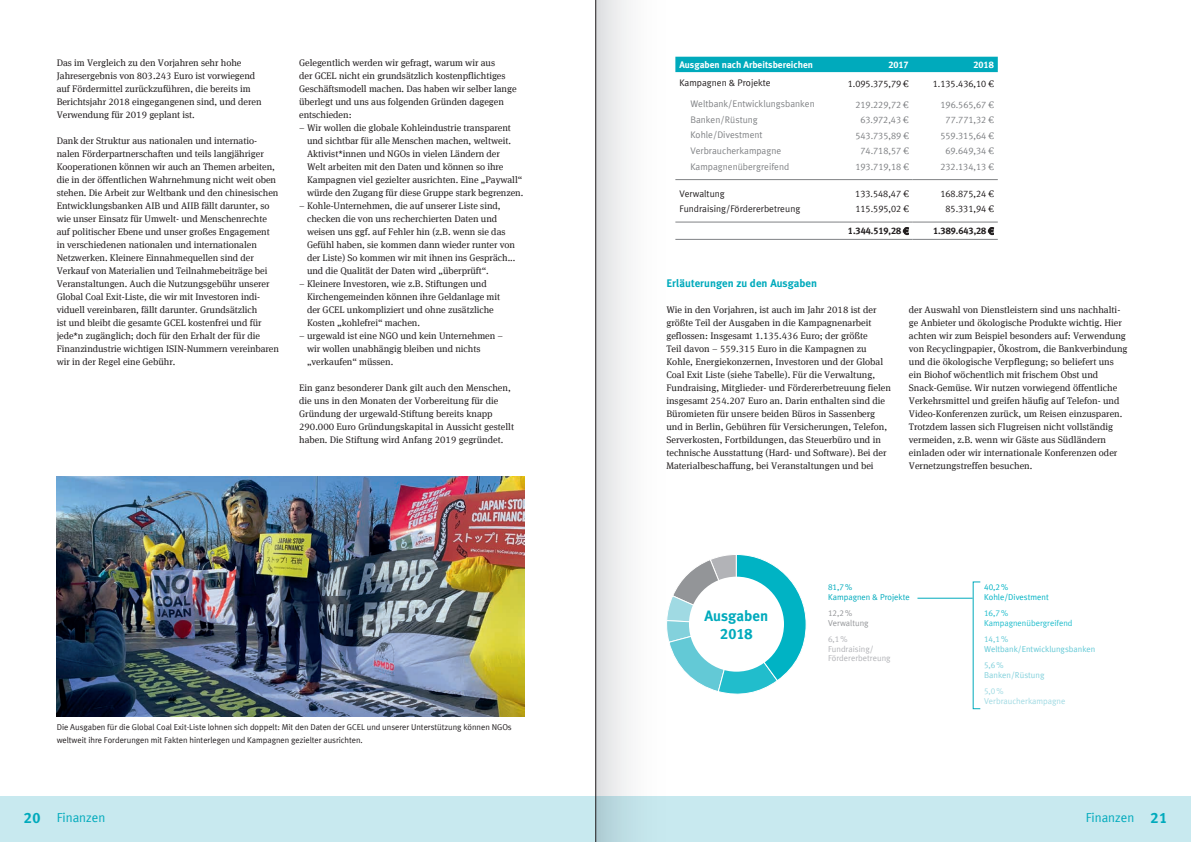
<style>
.page{position:relative;width:1191px;height:842px;background:#fff}
.page>*{position:absolute;margin:0;border:0;box-sizing:border-box;transform-origin:0 0}
.t1{font:700 15px "Meta Plus";color:#00aabc}
.t2{font:15px "Meta Plus Bold Caps";color:#00aabc}
.t3{font:13px "Meta Plus Normal";color:#00aabc}
.t4{font:700 11px "Meta Plus";color:#00aabc}
.t5{font:9.5px/13px "Meta Serif Offc";letter-spacing:-.005em;color:#231f20}
.t6{font:9.5px "Meta Plus Normal Caps";color:#808285}
.t7{font:9.5px "Meta Plus Normal";color:#808285}
.t8{font:9.5px "Meta Plus Normal Caps";color:#231f20}
.t9{font:9.5px "Meta Plus Normal";color:#231f20}
.t10{font:700 9.5px "Meta Plus";color:#fff}
.t11{font:9.5px "Meta Plus Bold Caps";color:#231f20}
.t12{font:9.5px "Meta Plus Bold Caps";color:#fff}
.t13{font:8.5px/13px "Meta Plus Normal";letter-spacing:-.005em;color:#231f20}
.t14{font:8.5px/9.7px "Meta Plus Normal";color:#b2b3b7}
.t15{font:8.5px "Meta Plus Normal";color:#63c9d6}
.t16{font:8.5px "Meta Plus Normal";color:#21bdcc}
.t17{font:8.5px "Meta Plus Normal";color:#a0dae3}
.t18{font:8.5px "Meta Plus Normal";color:#00aabc}
.t19{font:8.5px "Meta Plus Normal";color:#00b3c4}
.t20{font:8.5px "Meta Plus Normal";color:#83d1dc}
.t21{font:8.5px "Meta Plus Normal";color:#939598}
.t22{font:8.5px "Meta Plus Normal Caps";color:#00aabc}
.t23{font:8.5px "Meta Plus Normal Caps";color:#21bdcc}
.t24{font:8.5px "Meta Plus Normal Caps";color:#00b3c4}
.t25{font:8.5px "Meta Plus Normal Caps";color:#63c9d6}
.t26{font:8.5px "Meta Plus Normal Caps";color:#939598}
.t27{font:8.5px "Meta Plus Normal Caps";color:#a0dae3}
.t28{font:8.5px "Meta Plus Normal Caps";color:#83d1dc}
.t29{font:8.5px "Meta Plus Normal Caps";color:#b2b3b7}
.s1{font-family:"Meta Serif Offc"}
.s2{font-family:"Arial"}
.s3{font-family:"Meta Plus Bold Caps";font-size:15px}
</style>
<div class="page">
<div style="left:0;top:796px;width:1191px;height:46px;background:#c8e9ef"></div>
<svg style="left:682px;top:554px;width:124px;height:141px"></svg>
<div style="left:682px;top:57px;width:315px;height:15px;background:#00aabc"></div>
<hr style="left:839px;top:222px;width:73px;height:1px;background:#808285">
<hr style="left:912px;top:222px;width:85px;height:1px;background:#808285">
<hr style="left:675px;top:239px;width:164px;height:1px;background:#808285">
<hr style="left:839px;top:239px;width:73px;height:1px;background:#808285">
<hr style="left:912px;top:239px;width:85px;height:1px;background:#808285">
<hr style="left:675px;top:222px;width:164px;height:1px;background:#808285">
<hr style="left:675px;top:179px;width:164px;height:1px;background:#808285">
<hr style="left:839px;top:179px;width:73px;height:1px;background:#808285">
<hr style="left:912px;top:179px;width:85px;height:1px;background:#808285">
<div style="left:689px;top:577px;width:95px;height:95px;background:#fff;border-radius:50%"></div>
<hr style="left:917px;top:598px;width:55px;height:1px;background:#00aabc">
<img style="left:57px;top:476px;width:467px;height:240px">
<svg style="left:596px;top:0;width:86px;height:842px"></svg>
<hr style="left:595px;top:0;width:1px;height:842px;background:#231f20">
<p class="t5" style="left:57px;top:57px;width:206px">Das im Vergleich zu den Vorjahren sehr hohe Jahresergebnis von 803.243 Euro ist vorwiegend auf Fördermittel zurückzuführen, die bereits im Berichtsjahr 2018 eingegangenen sind, und deren Verwendung für 2019 geplant ist.</p>
<p class="t5" style="left:57px;top:135px;width:224px">Dank der Struktur aus nationalen und internatio&shy;nalen Förderpartnerschaften und teils langjähriger Kooperationen können wir auch an Themen arbeiten, die in der öffentlichen Wahrnehmung nicht weit oben stehen. Die Arbeit zur Weltbank und den chinesischen Entwicklungsbanken AIB und AIIB fällt darunter, so wie unser Einsatz für Umwelt- und Menschenrechte auf politischer Ebene und unser großes Engagement in verschiedenen nationalen und internationalen Netzwerken. Kleinere Einnahmequellen sind der Verkauf von Materialien und Teilnahmebeiträge bei Veranstaltungen. Auch die Nutzungsgebühr unserer Global Coal Exit-Liste, die wir mit Investoren indi&shy;viduell vereinbaren, fällt darunter. Grundsätzlich<br>ist und bleibt die gesamte GCEL kostenfrei und für jede*n zugänglich; doch für den Erhalt der für die Finanzindustrie wichtigen ISIN-Nummern vereinbaren wir in der Regel eine Gebühr.</p>
<p class="t5" style="left:299px;top:57px;width:219px">Gelegentlich werden wir gefragt, warum wir aus<br>der GCEL nicht ein grundsätzlich kostenpflichtiges Geschäftsmodell machen. Das haben wir selber lange überlegt und uns aus folgenden Gründen dagegen entschieden:</p>
<p class="t5" style="left:307px;top:122px;width:217px;text-indent:-8px">– Wir wollen die globale Kohleindustrie transparent und sichtbar für alle Menschen machen, weltweit.<br>Aktivist*innen und NGOs in vielen Ländern der<br>Welt arbeiten mit den Daten und können so ihre Kampagnen viel gezielter ausrichten. Eine „Paywall“ würde den Zugang für diese Gruppe stark begrenzen.</p>
<p class="t5" style="left:307px;top:200px;width:210px;text-indent:-8px">– Kohle-Unternehmen, die auf unserer Liste sind, checken die von uns recherchierten Daten und weisen uns ggf. auf Fehler hin (z.B. wenn sie das Gefühl haben, sie kommen dann wieder runter von der Liste) So kommen wir mit ihnen ins Gespräch... und die Qualität der Daten wird „überprüft“.</p>
<p class="t5" style="left:307px;top:278px;width:195px;text-indent:-8px">– Kleinere Investoren, wie z.B. Stiftungen und Kirchengemeinden können ihre Geldanlage mit der GCEL unkompliziert und ohne zusätzliche Kosten „kohlefrei“ machen.</p>
<p class="t5" style="left:307px;top:330px;width:198px;text-indent:-8px">– urgewald ist eine NGO und kein Unternehmen – wir wollen unabhängig bleiben und nichts „verkaufen“ müssen.</p>
<p class="t5" style="left:299px;top:382px;width:216px">Ein ganz besonderer Dank gilt auch den Menschen, die uns in den Monaten der Vorbereitung für die Gründung der urgewald-Stiftung bereits knapp 290.000 Euro Gründungskapital in Aussicht gestellt haben. Die Stiftung wird Anfang 2019 gegründet.</p>
<p class="t13" style="left:57px;top:720px;width:456px">Die Ausgaben für die Global Coal Exit-Liste lohnen sich doppelt: Mit den Daten der GCEL und unserer Unterstützung können NGOs weltweit ihre Forderungen mit Fakten hinterlegen und Kampagnen gezielter ausrichten.</p>
<p class="t10" style="left:679px;top:59px;width:135px">Ausgaben nach Arbeitsbereichen</p>
<p class="t12" style="left:888px;top:59px;width:22px">2017</p>
<p class="t12" style="left:973px;top:59px;width:22px">2018</p>
<p class="t9" style="left:679px;top:78px;width:93px">Kampagnen &amp; Projekte</p>
<p class="t8" style="left:848px;top:78px;width:62px">1.095.375,79 <span class="s1">€</span></p>
<p class="t8" style="left:932px;top:78px;width:62px">1.135.436,10 <span class="s1">€</span></p>
<p class="t7" style="left:690px;top:100px;width:126px">Weltbank/Entwicklungsbanken</p>
<p class="t6" style="left:855px;top:99px;width:55px">219.229,72 <span class="s1">€</span></p>
<p class="t6" style="left:940px;top:99px;width:55px">196.565,67 <span class="s1">€</span></p>
<p class="t7" style="left:690px;top:115px;width:69px">Banken/Rüstung</p>
<p class="t6" style="left:860px;top:115px;width:50px">63.972,43 <span class="s1">€</span></p>
<p class="t6" style="left:945px;top:115px;width:50px">77.771,32 <span class="s1">€</span></p>
<p class="t7" style="left:690px;top:131px;width:74px">Kohle/Divestment</p>
<p class="t6" style="left:855px;top:130px;width:55px">543.735,89 <span class="s1">€</span></p>
<p class="t6" style="left:940px;top:130px;width:55px">559.315,64 <span class="s1">€</span></p>
<p class="t7" style="left:690px;top:146px;width:92px">Verbraucherkampagne</p>
<p class="t6" style="left:860px;top:146px;width:50px">74.718,57 <span class="s1">€</span></p>
<p class="t6" style="left:945px;top:146px;width:50px">69.649,34 <span class="s1">€</span></p>
<p class="t7" style="left:690px;top:162px;width:100px">Kampagnenübergreifend</p>
<p class="t6" style="left:855px;top:161px;width:55px">193.719,18 <span class="s1">€</span></p>
<p class="t6" style="left:940px;top:161px;width:55px">232.134,13 <span class="s1">€</span></p>
<p class="t9" style="left:679px;top:189px;width:47px">Verwaltung</p>
<p class="t8" style="left:855px;top:188px;width:55px">133.548,47 <span class="s1">€</span></p>
<p class="t8" style="left:940px;top:188px;width:55px">168.875,24 <span class="s1">€</span></p>
<p class="t9" style="left:679px;top:204px;width:122px">Fundraising/Fördererbetreung</p>
<p class="t8" style="left:855px;top:204px;width:55px">115.595,02 <span class="s1">€</span></p>
<p class="t8" style="left:945px;top:204px;width:50px">85.331,94 <span class="s1">€</span></p>
<p class="t11" style="left:848px;top:226px;width:62px">1.344.519,28 <span class="s2">€</span></p>
<p class="t11" style="left:933px;top:226px;width:62px">1.389.643,28 <span class="s2">€</span></p>
<p class="t4" style="left:666px;top:277px;width:152px">Erläuterungen zu den Ausgaben</p>
<p class="t5" style="left:666px;top:304px;width:226px">Wie in den Vorjahren, ist auch im Jahr 2018 ist der größte Teil der Ausgaben in die Kampagnenarbeit geflossen: Insgesamt 1.135.436 Euro; der größte<br>Teil davon – 559.315 Euro in die Kampagnen zu Kohle, Energiekonzernen, Investoren und der Global Coal Exit Liste (siehe Tabelle). Für die Verwaltung, Fundraising, Mitglieder- und Fördererbetreuung fielen insgesamt 254.207 Euro an. Darin enthalten sind die Büromieten für unsere beiden Büros in Sassenberg und in Berlin, Gebühren für Versicherungen, Telefon, Serverkosten, Fortbildungen, das Steuerbüro und in technische Ausstattung (Hard- und Software). Bei der Materialbeschaffung, bei Veranstaltungen und bei</p>
<p class="t5" style="left:909px;top:304px;width:220px">der Auswahl von Dienstleistern sind uns nachhalti&shy;ge Anbieter und ökologische Produkte wichtig. Hier achten wir zum Beispiel besonders auf: Verwendung von Recyclingpapier, Ökostrom, die Bankverbindung und die ökologische Verpflegung; so beliefert uns ein Biohof wöchentlich mit frischem Obst und Snack-Gemüse. Wir nutzen vorwiegend öffentliche Verkehrsmittel und greifen häufig auf Telefon- und Video-Konferenzen zurück, um Reisen einzusparen.<br>Trotzdem lassen sich Flugreisen nicht vollständig vermeiden, z.B. wenn wir Gäste aus Südländern einladen oder wir internationale Konferenzen oder Vernetzungstreffen besuchen.</p>
<h1 class="t1" style="left:704px;top:607px;width:65px">Ausgaben</h1>
<h1 class="t2" style="left:720px;top:625px;width:34px">2018</h1>
<p class="t22" style="left:828px;top:582px;width:26px">81,7%</p>
<p class="t18" style="left:828px;top:592px;width:83px">Kampagnen &amp; Projekte</p>
<p class="t26" style="left:828px;top:608px;width:26px">12,2%</p>
<p class="t21" style="left:828px;top:618px;width:42px">Verwaltung</p>
<p class="t29" style="left:828px;top:634px;width:21px">6,1%</p>
<p class="t14" style="left:828px;top:644px;width:64px">Fundraising/<br>Fördererbetreung</p>
<p class="t24" style="left:984px;top:582px;width:26px">40,2%</p>
<p class="t19" style="left:984px;top:592px;width:66px">Kohle/Divestment</p>
<p class="t23" style="left:984px;top:608px;width:26px">16,7%</p>
<p class="t16" style="left:984px;top:618px;width:90px">Kampagnenübergreifend</p>
<p class="t25" style="left:984px;top:634px;width:26px">14,1%</p>
<p class="t15" style="left:984px;top:644px;width:113px">Weltbank/Entwicklungsbanken</p>
<p class="t28" style="left:984px;top:660px;width:21px">5,6%</p>
<p class="t20" style="left:984px;top:670px;width:62px">Banken/Rüstung</p>
<p class="t27" style="left:984px;top:686px;width:21px">5,0%</p>
<p class="t17" style="left:984px;top:696px;width:83px">Verbraucherkampagne</p>
<h2 class="t3" style="left:24px;top:812px;width:83px"><span class="s3">20</span> Finanzen</h2>
<h2 class="t3" style="left:1085px;top:812px;width:83px">Finanzen <span class="s3">21</span></h2>
</div>
